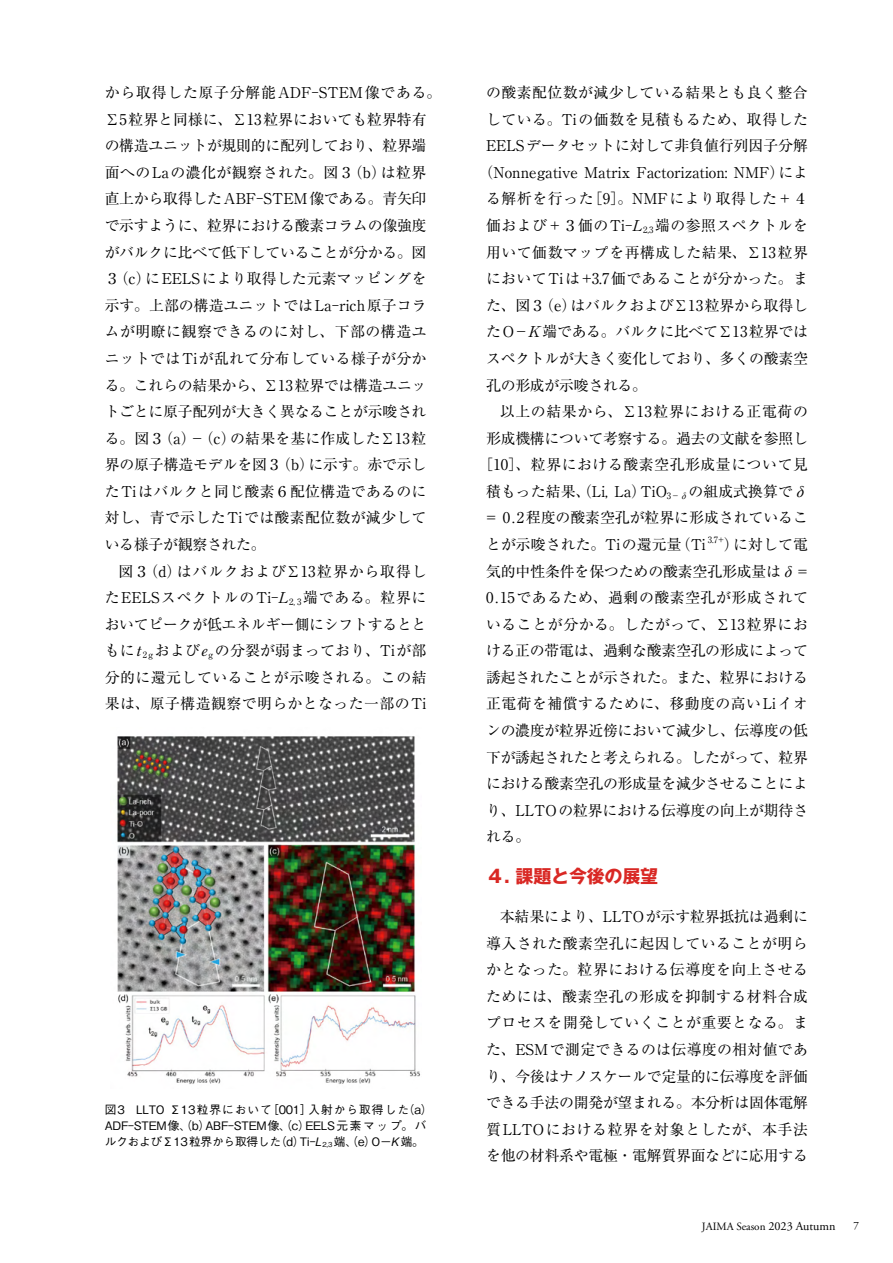
<style>
.page{position:relative;width:893px;height:1263px;background:#fff}
.page>*{position:absolute;margin:0;border:0;box-sizing:border-box;transform-origin:0 0}
.t1{font:700 18px "Gothic MB101 Pro";letter-spacing:-.015em;color:#d92824}
.t2{font:14.85px/26.5px "Ryumin Pro";color:#000;text-align:justify}
.t3{font:14.85px "Ryumin Pro";letter-spacing:.035em;color:#000}
.t4{font:14.85px "Ryumin Pro";letter-spacing:-.02em;color:#000}
.t5{font:14.85px "Ryumin Pro";letter-spacing:.03em;color:#000}
.t6{font:14.85px "Ryumin Pro";letter-spacing:.04em;color:#000}
.t7{font:14.85px "Ryumin Pro";letter-spacing:.02em;color:#000}
.t8{font:500 11.7px/15.9px "Gothic BBB Pro";letter-spacing:-.02em;color:#000}
.t9{font:11.1px "Adobe Garamond Pro";color:#000}
.t10{font:8.7px "Ryumin Pro";color:#000}
.s1{font-size:12.15px}
</style>
<div class="page">
<img style="left:117px;top:736px;width:303px;height:348px">
<p class="t2" style="left:105px;top:78px;width:338px;text-align:left">から取得した原子分解能ADF-STEM像である。<br>Σ5粒界と同様に、Σ13粒界においても粒界特有の構造ユニットが規則的に配列しており、粒界端面へのLaの濃化が観察された。図３（b）は粒界直上から取得したABF-STEM像である。青矢印で示すように、粒界における酸素コラムの像強度がバルクに比べて低下していることが分かる。図<br>３（c）にEELSにより取得した元素マッピングを示す。上部の構造ユニットではLa-rich原子コラムが明瞭に観察できるのに対し、下部の構造ユニットではTiが乱れて分布している様子が分かる。これらの結果から、Σ13粒界では構造ユニットごとに原子配列が大きく異なることが示唆される。図３（a）－（c）の結果を基に作成したΣ13粒界の原子構造モデルを図３（b）に示す。赤で示したTiはバルクと同じ酸素６配位構造であるのに対し、青で示したTiでは酸素配位数が減少している様子が観察された。</p>
<p class="t2" style="left:105px;top:557px;width:323px;text-indent:14px">図３（d）はバルクおよびΣ13粒界から取得したEELSスペクトルのTi-L<sub>2,</sub> <sub>3</sub>端である。粒界においてピークが低エネルギー側にシフトするとともにt <sub>2g</sub> およびe<sub>g</sub> の分裂が弱まっており、Tiが部分的に還元していることが示唆される。この結果は、原子構造観察で明らかとなった一部のTi</p>
<p class="t8" style="left:105px;top:1100px;width:329px">図3　LLTO Σ13粒界において［001］入射から取得した（a）<br>ADF-STEM像、（b）ABF-STEM像、（c）EELS元素マップ。バルクおよびΣ13粒界から取得した（d）Ti-L<sub>2,3</sub> 端、（e）O－K端。</p>
<p class="t5" style="left:486px;top:81px;width:323px">の酸素配位数が減少している結果とも良く整合</p>
<p class="t3" style="left:486px;top:108px;width:323px">している。Tiの価数を見積もるため、取得した</p>
<p class="t2" style="left:486px;top:131px;width:323px">EELSデータセットに対して非負値行列因子分解</p>
<p class="t2" style="left:479px;top:158px;width:331px">（Nonnegative Matrix Factorization: NMF）によ</p>
<p class="t6" style="left:486px;top:187px;width:323px">る解析を行った［9］。NMFにより取得した＋４</p>
<p class="t5" style="left:486px;top:214px;width:323px">価および＋３価のTi-L<sub>2,3</sub> 端の参照スペクトルを</p>
<p class="t3" style="left:486px;top:240px;width:323px">用いて価数マップを再構成した結果、Σ13粒界</p>
<p class="t7" style="left:486px;top:267px;width:323px">においてTiは+3.7価であることが分かった。ま</p>
<p class="t2" style="left:486px;top:291px;width:323px">た、図３（e）はバルクおよびΣ13粒界から取得し</p>
<p class="t2" style="left:486px;top:317px;width:323px">たO－K端である。バルクに比べてΣ13粒界では</p>
<p class="t4" style="left:486px;top:347px;width:323px">スペクトルが大きく変化しており、多くの酸素空</p>
<p class="t4" style="left:486px;top:373px;width:163px">孔の形成が示唆される。</p>
<p class="t6" style="left:500px;top:400px;width:310px">以上の結果から、Σ13粒界における正電荷の</p>
<p class="t4" style="left:486px;top:426px;width:323px">形成機構について考察する。過去の文献を参照し</p>
<p class="t3" style="left:479px;top:453px;width:331px">［10］、粒界における酸素空孔形成量について見</p>
<p class="t2" style="left:486px;top:477px;width:323px">積もった結果、（Li, La）TiO<sub>3－δ</sub>の組成式換算でδ</p>
<p class="t2" style="left:486px;top:504px;width:323px">= 0.2程度の酸素空孔が粒界に形成されているこ</p>
<p class="t2" style="left:486px;top:530px;width:221px">とが示唆された。Tiの還元量（Ti</p>
<p class="t10" style="left:708px;top:533px;width:18px">3.7+</p>
<p class="t2" style="left:486px;top:530px;width:323px;text-indent:238px">）に対して電気的中性条件を保つための酸素空孔形成量はδ= 0.15であるため、過剰の酸素空孔が形成されていることが分かる。したがって、Σ13粒界における正の帯電は、過剰な酸素空孔の形成によって誘起されたことが示された。また、粒界における正電荷を補償するために、移動度の高いLiイオンの濃度が粒界近傍において減少し、伝導度の低下が誘起されたと考えられる。したがって、粒界における酸素空孔の形成量を減少させることにより、LLTOの粒界における伝導度の向上が期待される。</p>
<p class="t1" style="left:486px;top:862px;width:174px">４. 課題と今後の展望</p>
<p class="t2" style="left:486px;top:902px;width:323px;text-indent:14px">本結果により、LLTOが示す粒界抵抗は過剰に導入された酸素空孔に起因していることが明らかとなった。粒界における伝導度を向上させるためには、酸素空孔の形成を抑制する材料合成プロセスを開発していくことが重要となる。また、ESMで測定できるのは伝導度の相対値であり、今後はナノスケールで定量的に伝導度を評価できる手法の開発が望まれる。本分析は固体電解質LLTOにおける粒界を対象としたが、本手法を他の材料系や電極・電解質界面などに応用する</p>
<p class="t9" style="left:702px;top:1219px;width:135px">JAIMA Season <span class="s1">2023 Autumn</span></p>
<p class="t9" style="left:853px;top:1219px;width:7px">7</p>
</div>
